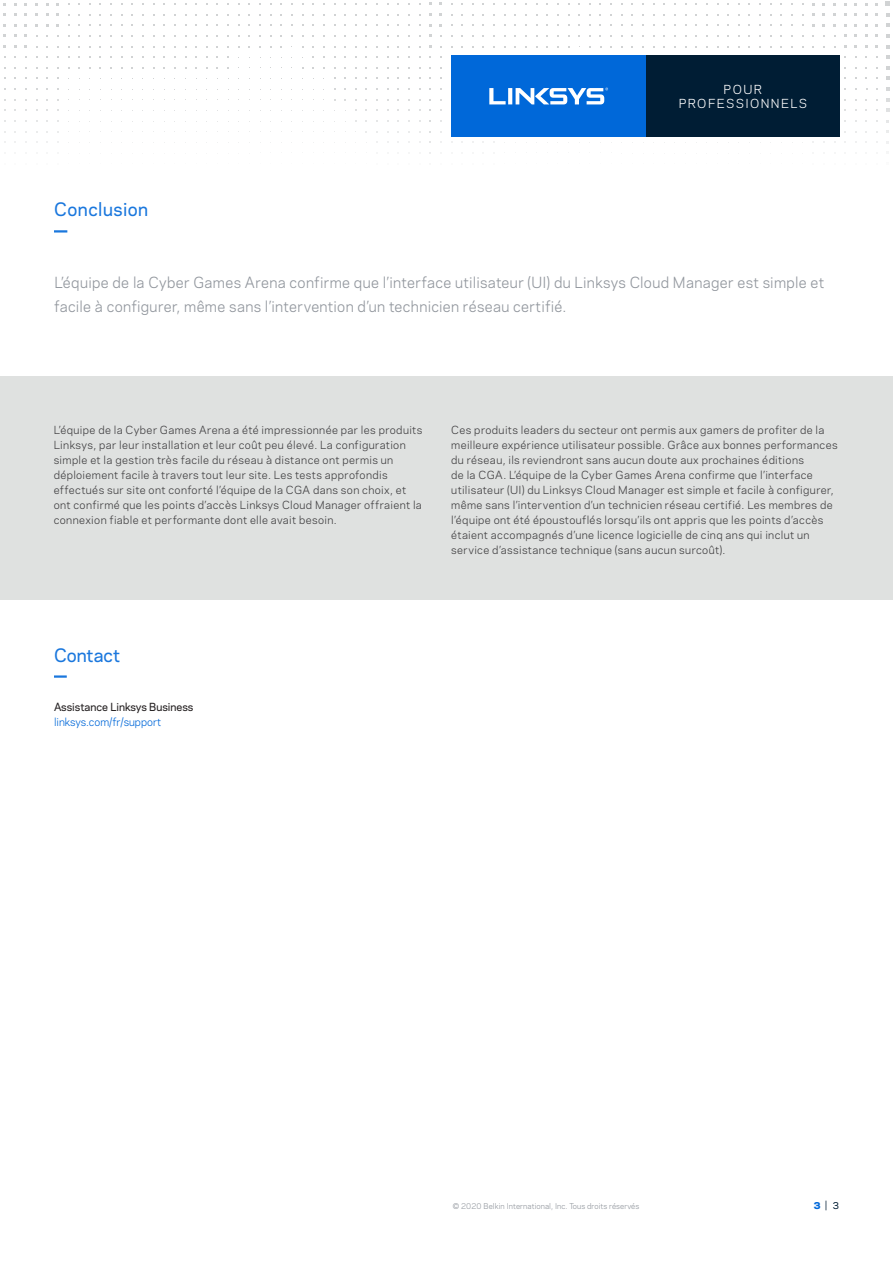
<style>
.page{position:relative;width:893px;height:1263px;background:#fff}
.page>*{position:absolute;margin:0;border:0;box-sizing:border-box;transform-origin:0 0}
.t1{font:500 17.4px "Galaxie Polaris";letter-spacing:.025em;color:#1a77dd}
.t2{font:500 17.4px "Galaxie Polaris";color:#1a77dd}
.t3{font:14.4px/23.2px "Galaxie Polaris";letter-spacing:.025em;color:#91969d}
.t4{font:11.7px/14.1px "Galaxie Polaris";letter-spacing:.12em;color:#fff;text-align:center}
.t5{font:10.5px/15px "Galaxie Polaris";letter-spacing:.035em;color:#414042}
.t6{font:500 10.5px "Galaxie Polaris";color:#231f20}
.t7{font:10.5px "Galaxie Polaris";color:#0068d9}
.t8{font:800 9px "Galaxie Polaris";color:#0068d9}
.t9{font:7.5px "Galaxie Polaris";letter-spacing:.01em;color:#91969d}
.s1{font-weight:400;font-size:10.05px;color:#001d34}
.s2{font-weight:500;color:#001d34}
</style>
<div class="page">
<svg style="left:886px;top:2px;width:4px;height:4px"></svg>
<svg style="left:886px;top:13px;width:4px;height:4px"></svg>
<svg style="left:886px;top:23px;width:4px;height:4px"></svg>
<svg style="left:886px;top:34px;width:4px;height:4px"></svg>
<svg style="left:886px;top:45px;width:4px;height:3px"></svg>
<div style="left:0;top:376px;width:893px;height:224px;background:#dfe1e0"></div>
<svg style="left:54px;top:230px;width:13px;height:3px"></svg>
<div style="left:646px;top:55px;width:194px;height:82px;background:#001d34"></div>
<div style="left:452px;top:55px;width:194px;height:82px;background:#0068d9"></div>
<svg style="left:489px;top:88px;width:119px;height:16px"></svg>
<svg style="left:54px;top:675px;width:13px;height:3px"></svg>
<p class="t1" style="left:54px;top:197px;width:96px">Conclusion</p>
<p class="t4" style="left:679px;top:81px;width:130px">POUR<br>PROFESSIONNELS</p>
<p class="t3" style="left:54px;top:270px;width:771px">L’équipe de la Cyber Games Arena confirme que l’interface utilisateur (UI) du Linksys Cloud Manager est simple et facile à configurer, même sans l’intervention d’un technicien réseau certifié.</p>
<p class="t5" style="left:54px;top:422px;width:370px">L’équipe de la Cyber Games Arena a été impressionnée par les produits Linksys, par leur installation et leur coût peu élevé. La configuration simple et la gestion très facile du réseau à distance ont permis un déploiement facile à travers tout leur site. Les tests approfondis effectués sur site ont conforté l’équipe de la CGA dans son choix, et ont confirmé que les points d’accès Linksys Cloud Manager offraient la connexion fiable et performante dont elle avait besoin.</p>
<p class="t5" style="left:451px;top:422px;width:388px">Ces produits leaders du secteur ont permis aux gamers de profiter de la meilleure expérience utilisateur possible. Grâce aux bonnes performances du réseau, ils reviendront sans aucun doute aux prochaines éditions<br>de la CGA. L’équipe de la Cyber Games Arena confirme que l’interface utilisateur (UI) du Linksys Cloud Manager est simple et facile à configurer, même sans l’intervention d’un technicien réseau certifié. Les membres de l’équipe ont été époustouflés lorsqu’ils ont appris que les points d’accès étaient accompagnés d’une licence logicielle de cinq ans qui inclut un service d’assistance technique (sans aucun surcoût).</p>
<p class="t2" style="left:54px;top:642px;width:68px">Contact</p>
<p class="t6" style="left:54px;top:699px;width:141px">Assistance Linksys Business</p>
<p class="t7" style="left:54px;top:714px;width:109px">linksys.com/fr/support</p>
<p class="t9" style="left:453px;top:1200px;width:188px">© 2020 Belkin International, Inc. Tous droits réservés</p>
<p class="t8" style="left:814px;top:1198px;width:27px">3 <span class="s1">|</span> <span class="s2">3</span></p>
</div>
